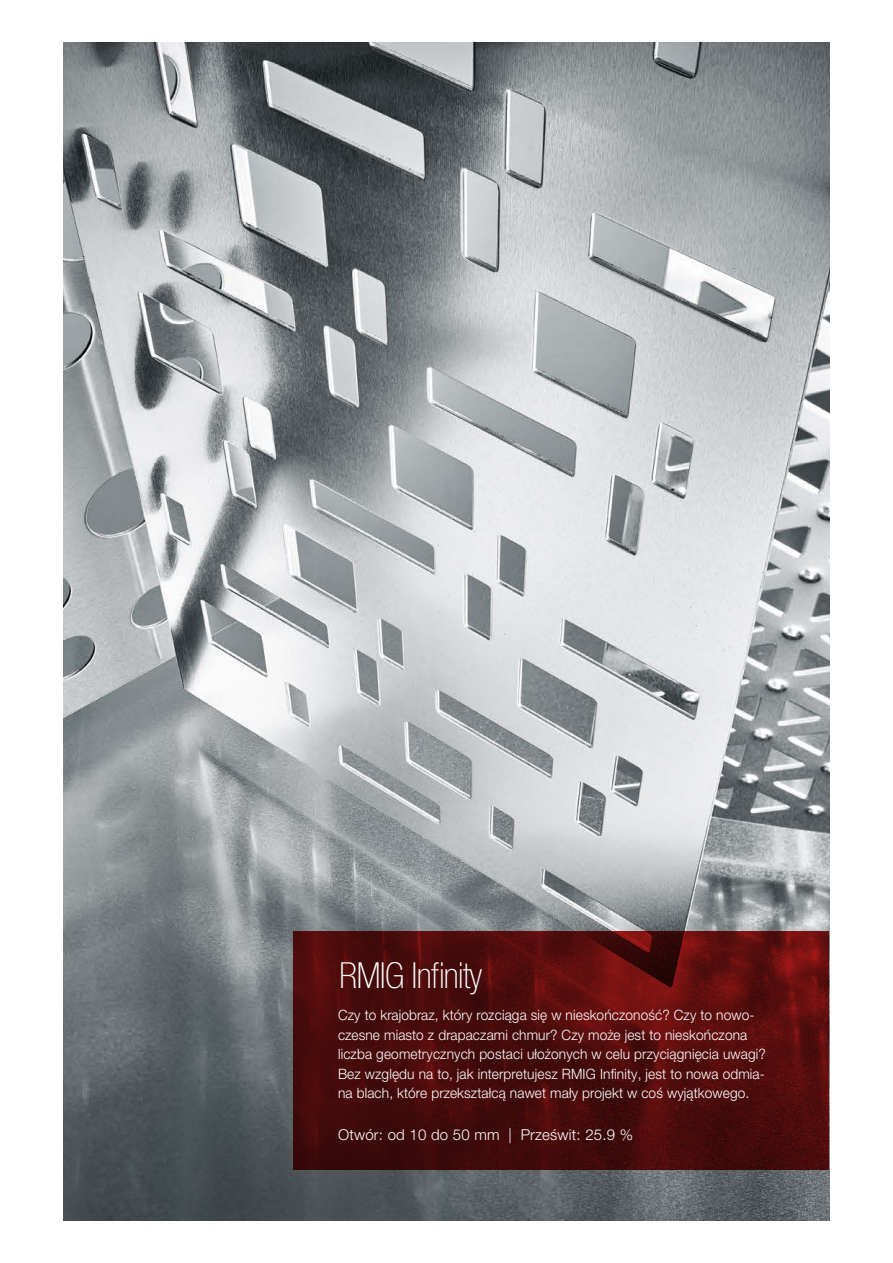
<style>
.page{position:relative;width:893px;height:1263px;background:#fff}
.page>*{position:absolute;margin:0;border:0;box-sizing:border-box;transform-origin:0 0}
.t1{font:100 condensed 36px "Helvetica Neue LTW1 G";letter-spacing:-.02em;color:#fff}
.t2{font:300 15px "Helvetica Neue LTW1 G";letter-spacing:.015em;color:#fff}
.t3{font:300 14.25px/19.5px "Helvetica Neue LTW1 G";letter-spacing:.01em;color:#fff;scale:.96 1}
</style>
<div class="page">
<img style="left:64px;top:43px;width:765px;height:1177px">
<svg style="left:293px;top:931px;width:536px;height:238px"></svg>
<h1 class="t1" style="left:339px;top:955px;width:145px">RMIG Infinity</h1>
<p class="t3" style="left:338px;top:1005px;width:447px">Czy to krajobraz, który rozciąga się w nieskończoność? Czy to nowo&shy;czesne miasto z drapaczami chmur? Czy może jest to nieskończona liczba geometrycznych postaci ułożonych w celu przyciągnięcia uwagi?<br>Bez względu na to, jak interpretujesz RMIG Infinity, jest to nowa odmia&shy;na blach, które przekształcą nawet mały projekt w coś wyjątkowego.</p>
<p class="t2" style="left:338px;top:1125px;width:297px">Otwór: od 10 do 50 mm | Prześwit: 25.9 %</p>
</div>
